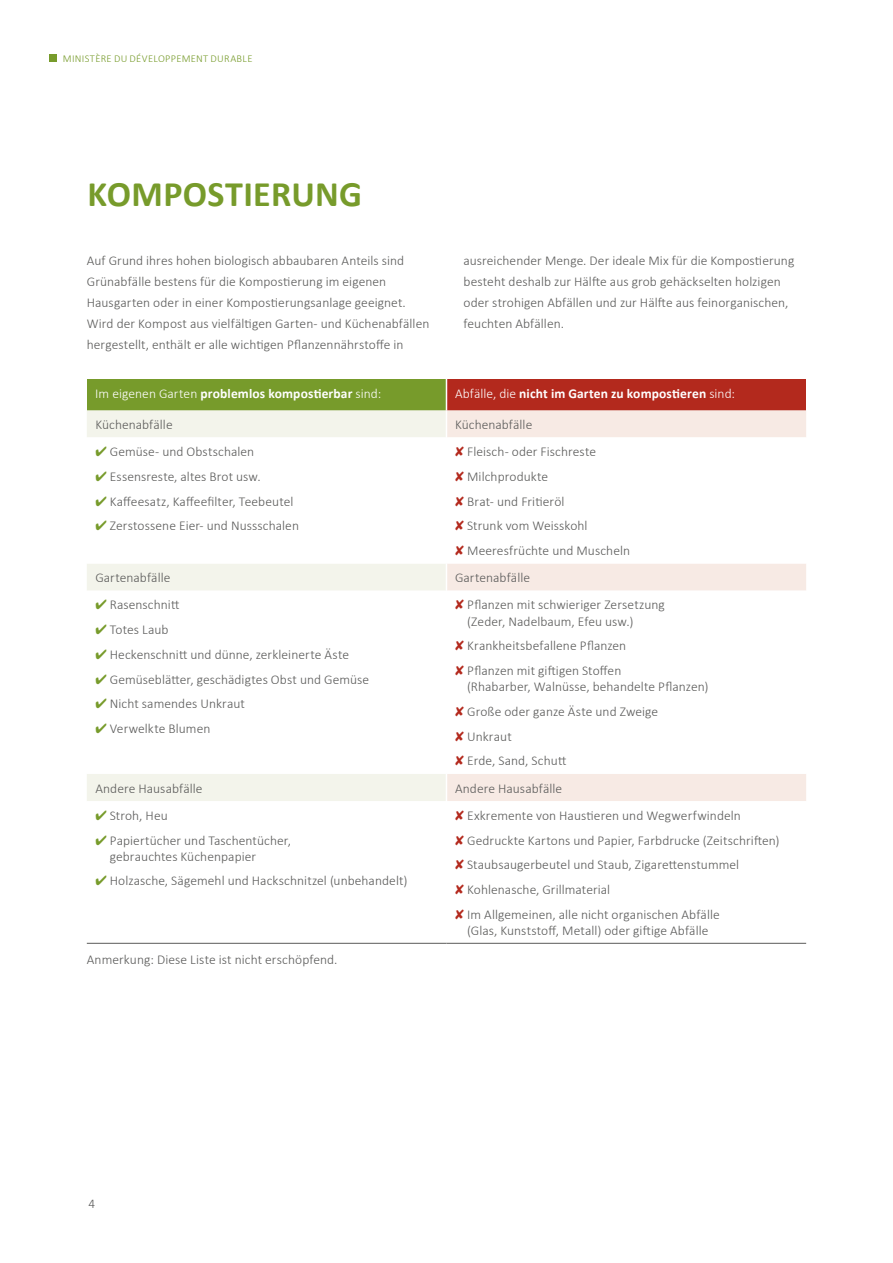
<style>
.page{position:relative;width:893px;height:1263px;background:#fff}
.page>*{position:absolute;margin:0;border:0;box-sizing:border-box;transform-origin:0 0}
.t1{font:700 36px "Calibri";letter-spacing:.01em;color:#779b2b}
.t2{font:300 13.5px/24.8px "Calibri";letter-spacing:.005em;color:#5a5a59}
.t3{font:700 13.5px "Calibri";letter-spacing:.01em;color:#fff}
.t4{font:300 13.2px "Calibri";color:#5a5a59}
.t5{font:300 10.5px "Calibri";letter-spacing:.03em;color:#779b2b}
.s1{font-weight:300}
.s2{color:#779b2b}
.s3{color:#b3291d}
</style>
<div class="page">
<div style="left:50px;top:55px;width:7px;height:7px;background:#779b2b"></div>
<div style="left:87px;top:379px;width:359px;height:31px;background:#779b2b"></div>
<div style="left:446px;top:379px;width:360px;height:31px;background:#b3291d"></div>
<div style="left:87px;top:410px;width:359px;height:391px;background:#f3f4eb"></div>
<div style="left:447px;top:410px;width:359px;height:391px;background:#f7eae4"></div>
<svg style="left:87px;top:437px;width:719px;height:337px"></svg>
<hr style="left:446px;top:379px;width:1px;height:31px;background:#fff">
<hr style="left:446px;top:437px;width:1px;height:126px;background:#fff">
<svg style="left:446px;top:563px;width:1px;height:28px"></svg>
<hr style="left:446px;top:591px;width:1px;height:183px;background:#fff">
<hr style="left:87px;top:943px;width:359px;height:1px;background:#5a5a59">
<hr style="left:446px;top:943px;width:360px;height:1px;background:#5a5a59">
<p class="t5" style="left:63px;top:52px;width:191px">MINISTÈRE DU DÉVELOPPEMENT DURABLE</p>
<h1 class="t1" style="left:88px;top:171px;width:276px">KOMPOSTIERUNG</h1>
<p class="t2" style="left:87px;top:250px;width:344px;line-height:21px">Auf Grund ihres hohen biologisch abbaubaren Anteils sind Grünabfälle bestens für die Kompostierung im eigenen Hausgarten oder in einer Kompostierungsanlage geeignet.<br>Wird der Kompost aus vielfältigen Garten- und Küchenabfällen hergestellt, enthält er alle wichtigen Pflanzennährstoffe in</p>
<p class="t2" style="left:463px;top:250px;width:332px;line-height:21px">ausreichender Menge. Der ideale Mix für die Kompostierung besteht deshalb zur Hälfte aus grob gehäckselten holzigen oder strohigen Abfällen und zur Hälfte aus feinorganischen, feuchten Abfällen.</p>
<p class="t3" style="left:95px;top:384px;width:287px"><span class="s1">Im eigenen Garten</span> problemlos kompostierbar <span class="s1">sind:</span></p>
<p class="t3" style="left:455px;top:384px;width:282px"><span class="s1">Abfälle, die</span> nicht im Garten zu kompostieren <span class="s1">sind:</span></p>
<p class="t2" style="left:95px;top:412px;width:79px">Küchenabfälle</p>
<p class="t2" style="left:455px;top:412px;width:79px">Küchenabfälle</p>
<p class="t2" style="left:95px;top:439px;width:160px"><span class="s2">✔</span> Gemüse- und Obstschalen</p>
<p class="t2" style="left:95px;top:464px;width:167px"><span class="s2">✔</span> Essensreste, altes Brot usw.</p>
<p class="t2" style="left:95px;top:489px;width:200px"><span class="s2">✔</span> Kaffeesatz, Kaffeefilter, Teebeutel</p>
<p class="t2" style="left:95px;top:513px;width:205px"><span class="s2">✔</span> Zerstossene Eier- und Nussschalen</p>
<p class="t2" style="left:455px;top:439px;width:177px"><span class="s3">✘</span> Fleisch- oder Fischreste<br><span class="s3">✘</span> Milchprodukte<br><span class="s3">✘</span> Brat- und Fritieröl<br><span class="s3">✘</span> Strunk vom Weisskohl<br><span class="s3">✘</span> Meeresfrüchte und Muscheln</p>
<p class="t2" style="left:95px;top:565px;width:77px">Gartenabfälle</p>
<p class="t2" style="left:455px;top:565px;width:77px">Gartenabfälle</p>
<p class="t2" style="left:95px;top:592px;width:86px"><span class="s2">✔</span> Rasenschnitt</p>
<p class="t2" style="left:95px;top:617px;width:75px"><span class="s2">✔</span> Totes Laub</p>
<p class="t2" style="left:95px;top:642px;width:255px"><span class="s2">✔</span> Heckenschnitt und dünne, zerkleinerte Äste</p>
<p class="t2" style="left:95px;top:666px;width:275px"><span class="s2">✔</span> Gemüseblätter, geschädigtes Obst und Gemüse</p>
<p class="t2" style="left:95px;top:691px;width:151px"><span class="s2">✔</span> Nicht samendes Unkraut</p>
<p class="t2" style="left:95px;top:716px;width:117px"><span class="s2">✔</span> Verwelkte Blumen</p>
<p class="t2" style="left:467px;top:597px;width:199px;line-height:16.2px;text-indent:-12px"><span class="s3">✘</span> Pflanzen mit schwieriger Zersetzung (Zeder, Nadelbaum, Efeu usw.)</p>
<p class="t2" style="left:455px;top:633px;width:173px"><span class="s3">✘</span> Krankheitsbefallene Pflanzen <span class="s3">✘</span> Pflanzen mit giftigen Stoffen</p>
<p class="t2" style="left:455px;top:674px;width:255px;text-indent:12px">(Rhabarber, Walnüsse, behandelte Pflanzen) <span class="s3">✘</span> Große oder ganze Äste und Zweige<br><span class="s3">✘</span> Unkraut<br><span class="s3">✘</span> Erde, Sand, Schutt</p>
<p class="t2" style="left:95px;top:775px;width:109px">Andere Hausabfälle</p>
<p class="t2" style="left:455px;top:775px;width:109px">Andere Hausabfälle</p>
<p class="t2" style="left:95px;top:803px;width:74px"><span class="s2">✔</span> Stroh, Heu</p>
<p class="t2" style="left:110px;top:832px;width:183px;line-height:16.2px;text-indent:-14px"><span class="s2">✔</span> Papiertücher und Taschentücher, gebrauchtes Küchenpapier</p>
<p class="t2" style="left:95px;top:868px;width:314px"><span class="s2">✔</span> Holzasche, Sägemehl und Hackschnitzel (unbehandelt)</p>
<p class="t2" style="left:455px;top:803px;width:326px"><span class="s3">✘</span> Exkremente von Haustieren und Wegwerfwindeln<br><span class="s3">✘</span> Gedruckte Kartons und Papier, Farbdrucke (Zeitschriften) <span class="s3">✘</span> Staubsaugerbeutel und Staub, Zigarettenstummel<br><span class="s3">✘</span> Kohlenasche, Grillmaterial<br><span class="s3">✘</span> Im Allgemeinen, alle nicht organischen Abfälle</p>
<p class="t2" style="left:467px;top:918px;width:243px">(Glas, Kunststoff, Metall) oder giftige Abfälle</p>
<p class="t2" style="left:87px;top:947px;width:252px">Anmerkung: Diese Liste ist nicht erschöpfend.</p>
<p class="t4" style="left:89px;top:1196px;width:8px">4</p>
</div>
